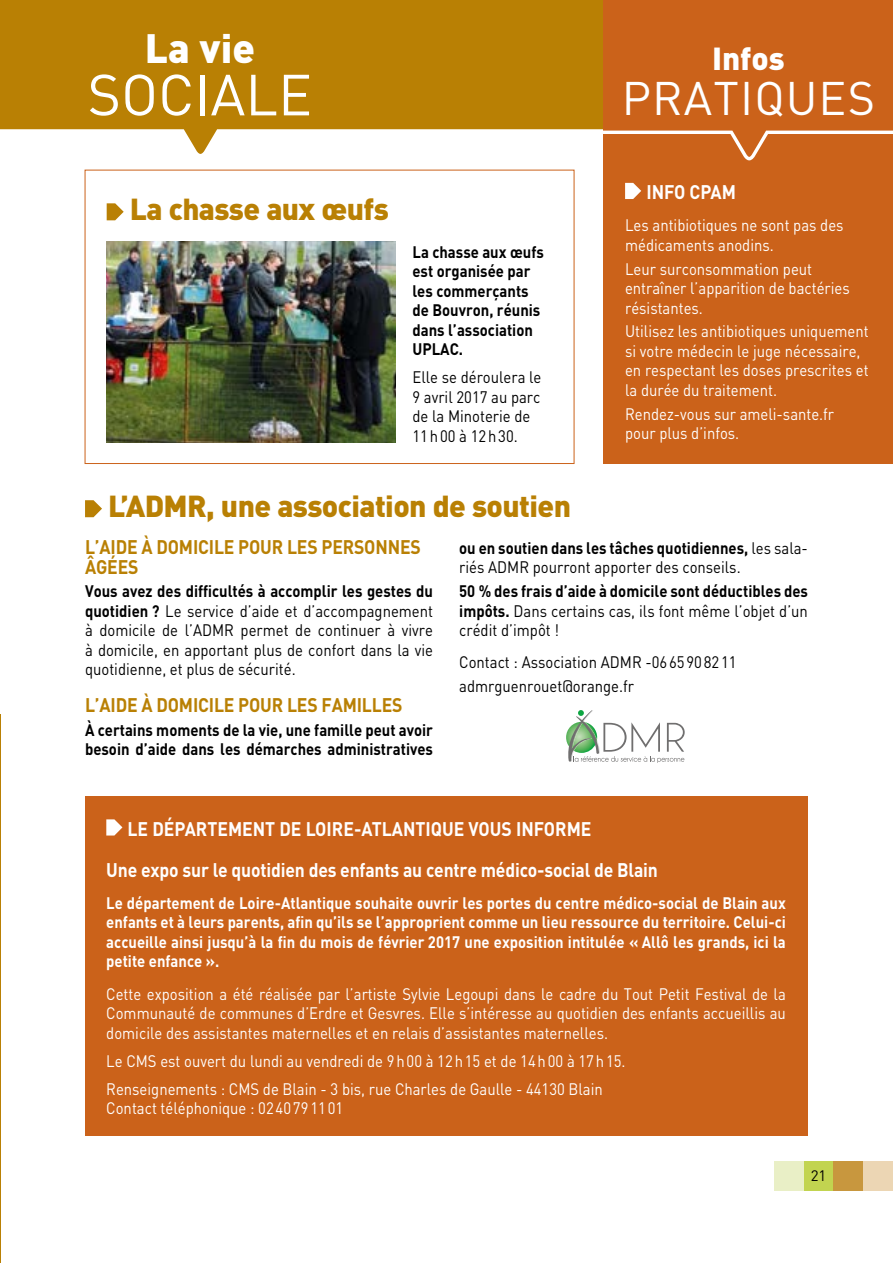
<style>
.page{position:relative;width:893px;height:1263px;background:#fff}
.page>*{position:absolute;margin:0;border:0;box-sizing:border-box;transform-origin:0 0}
.t1{font:57px "DIN";color:#fff}
.t2{font:46.5px "DIN";letter-spacing:.025em;color:#fff}
.t3{font:900 40.5px "DIN";color:#fff}
.t4{font:900 31.5px "DIN";color:#fff}
.t5{font:900 30px "DIN";letter-spacing:-.02em;color:#b98004}
.t6{font:700 19.5px/41.1px "DIN";letter-spacing:-.01em;color:#fff;scale:.9 1}
.t7{font:700 19.5px/19.8px "DIN";letter-spacing:-.01em;color:#b98004;scale:.9 1}
.t8{font:16.5px/19.5px "DIN";color:#fff;scale:.9 1}
.t9{font:16.5px/19.5px "DIN";color:#000;scale:.9 1}
.t10{font:700 16.5px/19.5px "DIN";color:#fff;text-align:justify;scale:.9 1}
.t11{font:700 16.5px/19.5px "DIN";color:#000;scale:.9 1}
.t12{font:15px "DIN";color:#000}
.s1{font-weight:700}
</style>
<div class="page">
<div style="left:85px;top:796px;width:723px;height:339px;background:#cb621a"></div>
<svg style="left:106px;top:819px;width:16px;height:16px"></svg>
<svg style="left:0;top:0;width:604px;height:154px;fill:#b98004"></svg>
<div style="left:804px;top:1161px;width:29px;height:30px;background:#c2d450"></div>
<div style="left:833px;top:1161px;width:30px;height:30px;background:#c8973e"></div>
<div style="left:863px;top:1161px;width:30px;height:30px;background:#ecd6b4"></div>
<div style="left:774px;top:1161px;width:30px;height:30px;background:#e9efc6"></div>
<svg style="left:85px;top:500px;width:17px;height:17px"></svg>
<svg style="left:566px;top:710px;width:119px;height:53px"></svg>
<div style="left:604px;top:0;width:289px;height:463px;background:#cb621a"></div>
<svg style="left:604px;top:131px;width:289px;height:29px"></svg>
<svg style="left:625px;top:183px;width:16px;height:16px"></svg>
<div style="left:85px;top:170px;width:489px;height:294px;border:1px solid #cb621a"></div>
<img style="left:106px;top:241px;width:289px;height:201px">
<svg style="left:107px;top:203px;width:17px;height:17px"></svg>
<hr style="left:0;top:714px;width:1px;height:549px;background:#b98004">
<h3 class="t3" style="left:145px;top:21px;width:112px">La vie</h3>
<h1 class="t1" style="left:88px;top:59px;width:226px">SOCIALE</h1>
<h3 class="t5" style="left:130px;top:189px;width:260px">La chasse aux œufs</h3>
<p class="t11" style="left:412px;top:241px;width:148px">La chasse aux œufs est organisée par les commerçants de Bouvron, réunis dans l’association<br>UPLAC.</p>
<p class="t9" style="left:412px;top:367px;width:145px">Elle se déroulera le<br>9 avril 2017 au parc de la Minoterie de<br>11h00 à 12h30.</p>
<h3 class="t4" style="left:712px;top:37px;width:74px">Infos</h3>
<h2 class="t2" style="left:622px;top:69px;width:255px">PRATIQUES</h2>
<p class="t6" style="left:646px;top:171px;width:101px">INFO CPAM</p>
<p class="t8" style="left:625px;top:215px;width:244px">Les antibiotiques ne sont pas des médicaments anodins.</p>
<p class="t8" style="left:625px;top:259px;width:251px">Leur surconsommation peut entraîner l’apparition de bactéries résistantes.</p>
<p class="t8" style="left:625px;top:321px;width:272px">Utilisez les antibiotiques uniquement si votre médecin le juge nécessaire, en respectant les doses prescrites et la durée du traitement.</p>
<p class="t8" style="left:625px;top:404px;width:234px">Rendez-vous sur ameli-sante.fr pour plus d’infos.</p>
<h3 class="t5" style="left:108px;top:486px;width:464px">L’ADMR, une association de soutien</h3>
<p class="t7" style="left:85px;top:536px;width:375px">L’AIDE À DOMICILE POUR LES PERSONNES<br>ÂGÉES</p>
<p class="t9" style="left:85px;top:581px;width:388px;text-align:justify"><span class="s1">Vous avez des difficultés à accomplir les gestes du quotidien ?</span> Le service d’aide et d’accompagnement à domicile de l’ADMR permet de continuer à vivre à domicile, en apportant plus de confort dans la vie quotidienne, et plus de sécurité.</p>
<p class="t7" style="left:85px;top:694px;width:354px">L’AIDE À DOMICILE POUR LES FAMILLES</p>
<p class="t11" style="left:85px;top:719px;width:388px">À certains moments de la vie, une famille peut avoir besoin d’aide dans les démarches administratives</p>
<p class="t9" style="left:459px;top:538px;width:389px"><span class="s1">ou en soutien dans les tâches quotidiennes,</span> les sala&shy;riés ADMR pourront apporter des conseils.</p>
<p class="t9" style="left:459px;top:581px;width:389px;text-align:justify"><span class="s1">50 % des frais d’aide à domicile sont déductibles des impôts.</span> Dans certains cas, ils font même l’objet d’un crédit d’impôt !</p>
<p class="t9" style="left:459px;top:650px;width:310px;line-height:23.7px">Contact : Association ADMR -0665908211 admrguenrouet@orange.fr</p>
<p class="t6" style="left:106px;top:807px;width:614px;text-indent:21px">LE DÉPARTEMENT DE LOIRE-ATLANTIQUE VOUS INFORME<br>Une expo sur le quotidien des enfants au centre médico-social de Blain</p>
<p class="t10" style="left:106px;top:892px;width:757px">Le département de Loire-Atlantique souhaite ouvrir les portes du centre médico-social de Blain aux enfants et à leurs parents, afin qu’ils se l’approprient comme un lieu ressource du territoire. Celui-ci accueille ainsi jusqu’à la fin du mois de février 2017 une exposition intitulée « Allô les grands, ici la petite enfance ».</p>
<p class="t8" style="left:106px;top:984px;width:757px;text-align:justify">Cette exposition a été réalisée par l’artiste Sylvie Legoupi dans le cadre du Tout Petit Festival de la Communauté de communes d’Erdre et Gesvres. Elle s’intéresse au quotidien des enfants accueillis au domicile des assistantes maternelles et en relais d’assistantes maternelles.</p>
<p class="t8" style="left:106px;top:1046px;width:578px;line-height:28px">Le CMS est ouvert du lundi au vendredi de 9h00 à 12h15 et de 14h00 à 17h15.<br>Renseignements : CMS de Blain - 3 bis, rue Charles de Gaulle - 44130 Blain</p>
<p class="t8" style="left:106px;top:1098px;width:265px">Contact téléphonique : 0240791101</p>
<p class="t12" style="left:811px;top:1166px;width:17px">21</p>
</div>
